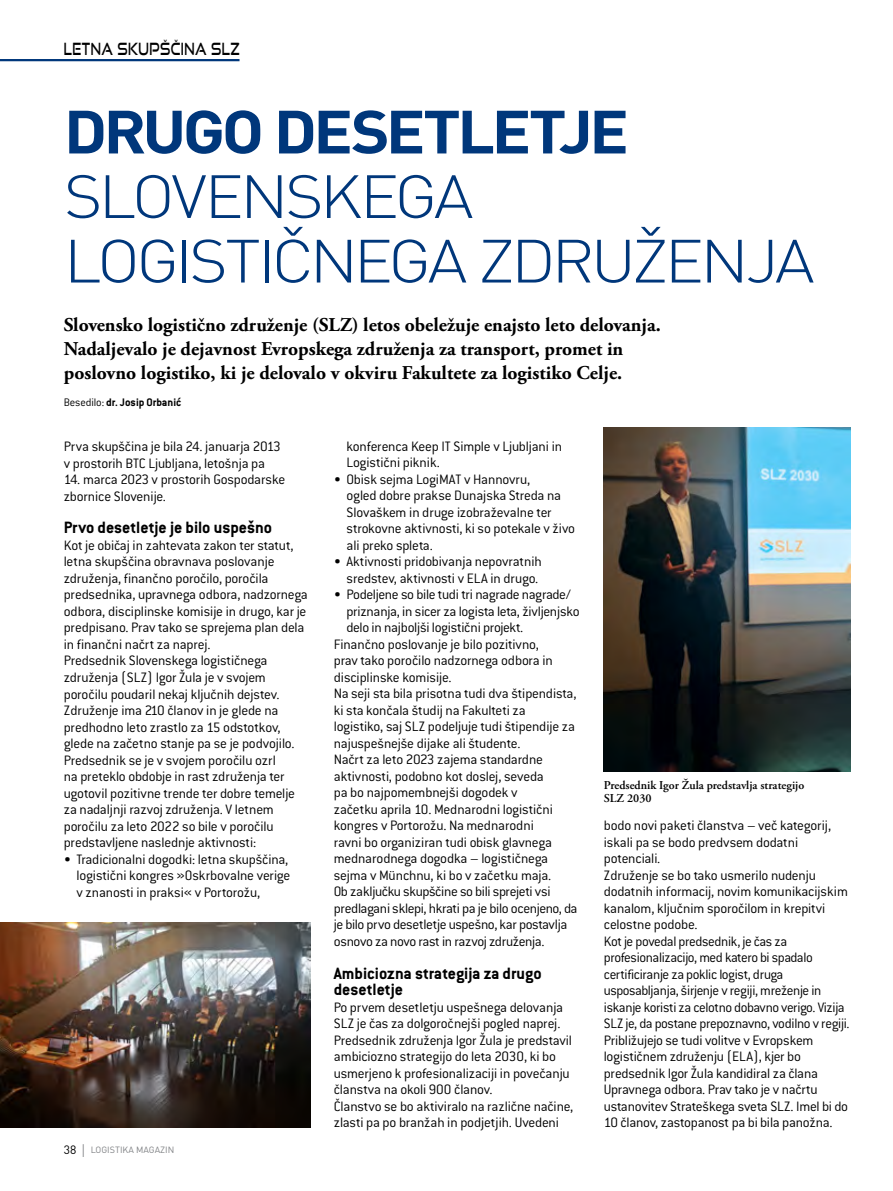
<style>
.page{position:relative;width:893px;height:1191px;background:#fff}
.page>*{position:absolute;margin:0;border:0;box-sizing:border-box;transform-origin:0 0}
.t1{font:300 60px/64.5px "DIN";letter-spacing:-.06em;color:#00377b;scale:1.1 1}
.t2{font:700 60px "DIN";letter-spacing:-.055em;color:#00377b;scale:1.1 1}
.t3{font:700 19.5px/24px "Adobe Garamond Pro";color:#000}
.t4{font:700 18px/16.5px "Conduit ITCW02";color:#000}
.t5{font:16.65px "Good Times Rg";letter-spacing:.04em;color:#000;scale:.7 1}
.t6{font:300 15px/16.5px "Conduit ITCW02";letter-spacing:-.015em;color:#000}
.t7{font:600 12px/13.5px "Adobe Garamond Pro";color:#000}
.t8{font:700 12px "Conduit ITCW02";color:#000}
.t9{font:9px "DIN";color:#808285}
.s1{font-weight:300}
.s2{font-size:12px;color:#000}
.s3{font-family:"Conduit ITCW02";font-weight:300;font-size:20.4px}
</style>
<div class="page">
<hr style="left:0;top:59px;width:240px;height:2px;background:#00377b">
<img style="left:604px;top:428px;width:246px;height:343px">
<img style="left:0;top:922px;width:310px;height:205px">
<p class="t5" style="left:64px;top:39px;width:253px">LETNA SKUPŠČINA SLZ</p>
<h1 class="t2" style="left:64px;top:93px;width:515px">DRUGO DESETLETJE</h1>
<h1 class="t1" style="left:64px;top:163px;width:684px">SLOVENSKEGA<br>LOGISTIČNEGA ZDRUŽENJA</h1>
<h2 class="t3" style="left:64px;top:313px;width:598px">Slovensko logistično združenje (SLZ) letos obeležuje enajsto leto delovanja.<br>Nadaljevalo je dejavnost Evropskega združenja za transport, promet in poslovno logistiko, ki je delovalo v okviru Fakultete za logistiko Celje.</h2>
<p class="t8" style="left:64px;top:396px;width:119px"><span class="s1">Besedilo:</span> dr. Josip Orbanić</p>
<p class="t6" style="left:64px;top:438px;width:218px">Prva skupščina je bila 24. januarja 2013 v prostorih BTC Ljubljana, letošnja pa</p>
<p class="t6" style="left:64px;top:471px;width:223px">14. marca 2023 v prostorih Gospodarske zbornice Slovenije.</p>
<p class="t4" style="left:64px;top:519px;width:210px">Prvo desetletje je bilo uspešno</p>
<p class="t6" style="left:64px;top:537px;width:246px">Kot je običaj in zahtevata zakon ter statut, letna skupščina obravnava poslovanje združenja, finančno poročilo, poročila predsednika, upravnega odbora, nadzornega odbora, disciplinske komisije in drugo, kar je predpisano. Prav tako se sprejema plan dela in finančni načrt za naprej.<br>Predsednik Slovenskega logističnega združenja (SLZ) Igor Žula je v svojem poročilu poudaril nekaj ključnih dejstev.<br>Združenje ima 210 članov in je glede na predhodno leto zrastlo za 15 odstotkov, glede na začetno stanje pa se je podvojilo.<br>Predsednik se je v svojem poročilu ozrl<br>na preteklo obdobje in rast združenja ter ugotovil pozitivne trende ter dobre temelje za nadaljnji razvoj združenja. V letnem poročilu za leto 2022 so bile v poročilu predstavljene naslednje aktivnosti:</p>
<p class="t6" style="left:77px;top:850px;width:215px;text-indent:-13px">• Tradicionalni dogodki: letna skupščina, logistični kongres »Oskrbovalne verige v znanosti in praksi« v Portorožu,</p>
<p class="t9" style="left:64px;top:1144px;width:112px"><span class="s2">38</span> <span class="s3">l</span> LOGISTIKA MAGAZIN</p>
<p class="t6" style="left:347px;top:438px;width:217px">konferenca Keep IT Simple v Ljubljani in<br>Logistični piknik.</p>
<p class="t6" style="left:347px;top:471px;width:230px;text-indent:-13px">• Obisk sejma LogiMAT v Hannovru,<br>ogled dobre prakse Dunajska Streda na Slovaškem in druge izobraževalne ter strokovne aktivnosti, ki so potekale v živo ali preko spleta.</p>
<p class="t6" style="left:334px;top:553px;width:210px;text-align:right">• Aktivnosti pridobivanja nepovratnih sredstev, aktivnosti v ELA in drugo.</p>
<p class="t6" style="left:334px;top:586px;width:238px">• Podeljene so bile tudi tri nagrade nagrade/</p>
<p class="t6" style="left:347px;top:603px;width:235px">priznanja, in sicer za logista leta, življenjsko</p>
<p class="t6" style="left:347px;top:619px;width:178px">delo in najboljši logistični projekt.</p>
<p class="t6" style="left:334px;top:636px;width:206px">Finančno poslovanje je bilo pozitivno,</p>
<p class="t6" style="left:334px;top:652px;width:221px">prav tako poročilo nadzornega odbora in</p>
<p class="t6" style="left:334px;top:669px;width:119px">disciplinske komisije.</p>
<p class="t6" style="left:334px;top:685px;width:244px">Na seji sta bila prisotna tudi dva štipendista,</p>
<p class="t6" style="left:334px;top:702px;width:194px">ki sta končala študij na Fakulteti za</p>
<p class="t6" style="left:334px;top:718px;width:243px">logistiko, saj SLZ podeljuje tudi štipendije za</p>
<p class="t6" style="left:334px;top:735px;width:188px">najuspešnejše dijake ali študente.</p>
<p class="t6" style="left:334px;top:751px;width:211px">Načrt za leto 2023 zajema standardne</p>
<p class="t6" style="left:334px;top:768px;width:211px">aktivnosti, podobno kot doslej, seveda</p>
<p class="t6" style="left:334px;top:784px;width:185px">pa bo najpomembnejši dogodek v</p>
<p class="t6" style="left:334px;top:801px;width:221px">začetku aprila 10. Mednarodni logistični</p>
<p class="t6" style="left:334px;top:817px;width:201px">kongres v Portorožu. Na mednarodni</p>
<p class="t6" style="left:334px;top:834px;width:220px">ravni bo organiziran tudi obisk glavnega</p>
<p class="t6" style="left:334px;top:850px;width:216px">mednarodnega dogodka – logističnega</p>
<p class="t6" style="left:334px;top:867px;width:219px">sejma v Münchnu, ki bo v začetku maja.</p>
<p class="t6" style="left:334px;top:883px;width:218px">Ob zaključku skupščine so bili sprejeti vsi</p>
<p class="t6" style="left:334px;top:900px;width:245px">predlagani sklepi, hkrati pa je bilo ocenjeno, da</p>
<p class="t6" style="left:334px;top:916px;width:235px">je bilo prvo desetletje uspešno, kar postavlja</p>
<p class="t6" style="left:334px;top:933px;width:212px">osnovo za novo rast in razvoj združenja.</p>
<p class="t4" style="left:334px;top:964px;width:209px">Ambiciozna strategija za drugo desetletje</p>
<p class="t6" style="left:334px;top:998px;width:241px">Po prvem desetletju uspešnega delovanja SLZ je čas za dolgoročnejši pogled naprej.<br>Predsednik združenja Igor Žula je predstavil ambiciozno strategijo do leta 2030, ki bo usmerjeno k profesionalizaciji in povečanju članstva na okoli 900 članov.<br>Članstvo se bo aktiviralo na različne načine, zlasti pa po branžah in podjetjih. Uvedeni</p>
<p class="t7" style="left:604px;top:778px;width:202px">Predsednik Igor Žula predstavlja strategijo<br>SLZ 2030</p>
<p class="t6" style="left:604px;top:817px;width:247px">bodo novi paketi članstva – več kategorij, iskali pa se bodo predvsem dodatni potenciali.<br>Združenje se bo tako usmerilo nudenju dodatnih informacij, novim komunikacijskim kanalom, ključnim sporočilom in krepitvi celostne podobe.<br>Kot je povedal predsednik, je čas za profesionalizacijo, med katero bi spadalo certificiranje za poklic logist, druga usposabljanja, širjenje v regiji, mreženje in iskanje koristi za celotno dobavno verigo. Vizija SLZ je, da postane prepoznavno, vodilno v regiji.<br>Približujejo se tudi volitve v Evropskem logističnem združenju (ELA), kjer bo predsednik Igor Žula kandidiral za člana Upravnega odbora. Prav tako je v načrtu ustanovitev Strateškega sveta SLZ. Imel bi do 10 članov, zastopanost pa bi bila panožna.</p>
</div>
